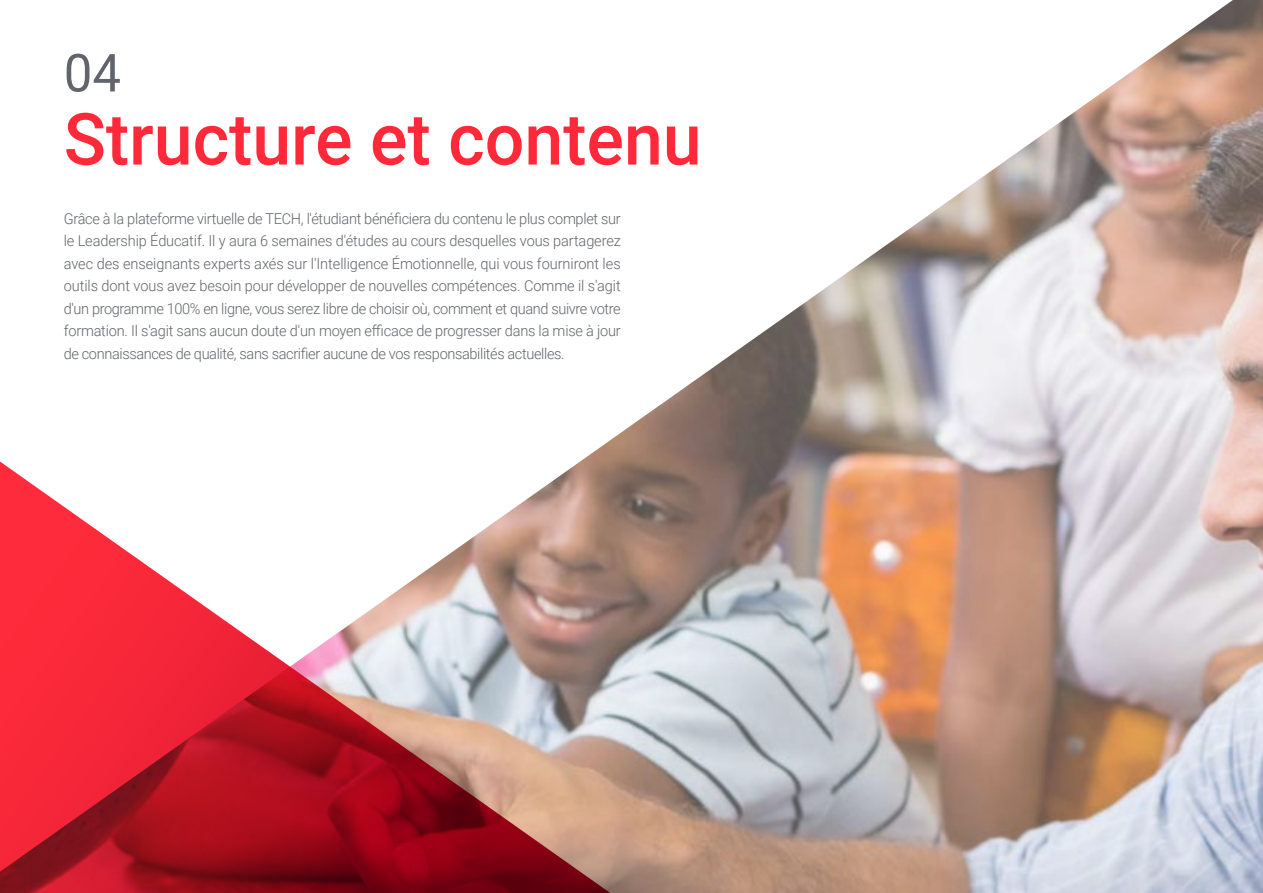
<style>
.page{position:relative;width:1263px;height:893px;background:#fff}
.page>*{position:absolute;margin:0;border:0;box-sizing:border-box;transform-origin:0 0}
.t1{font:500 72px "Roboto";color:#ff293a}
.t2{font:52.5px "Roboto";color:#61646a}
.t3{font:300 15px/22.5px "Roboto";letter-spacing:-.025em;color:#61646a;text-align:justify}
</style>
<div class="page">
<img style="left:602px;top:0;width:661px;height:893px">
<svg style="left:0;top:446px;width:640px;height:447px"></svg>
<h2 class="t2" style="left:64px;top:36px;width:59px">04</h2>
<h1 class="t1" style="left:64px;top:89px;width:639px">Structure et contenu</h1>
<p class="t3" style="left:64px;top:207px;width:559px">Grâce à la plateforme virtuelle de TECH, l'étudiant bénéficiera du contenu le plus complet sur le Leadership Éducatif. Il y aura 6 semaines d'études au cours desquelles vous partagerez avec des enseignants experts axés sur l'Intelligence Émotionnelle, qui vous fourniront les outils dont vous avez besoin pour développer de nouvelles compétences. Comme il s'agit d'un programme 100% en ligne, vous serez libre de choisir où, comment et quand suivre votre formation. Il s'agit sans aucun doute d'un moyen efficace de progresser dans la mise à jour de connaissances de qualité, sans sacrifier aucune de vos responsabilités actuelles.</p>
</div>
